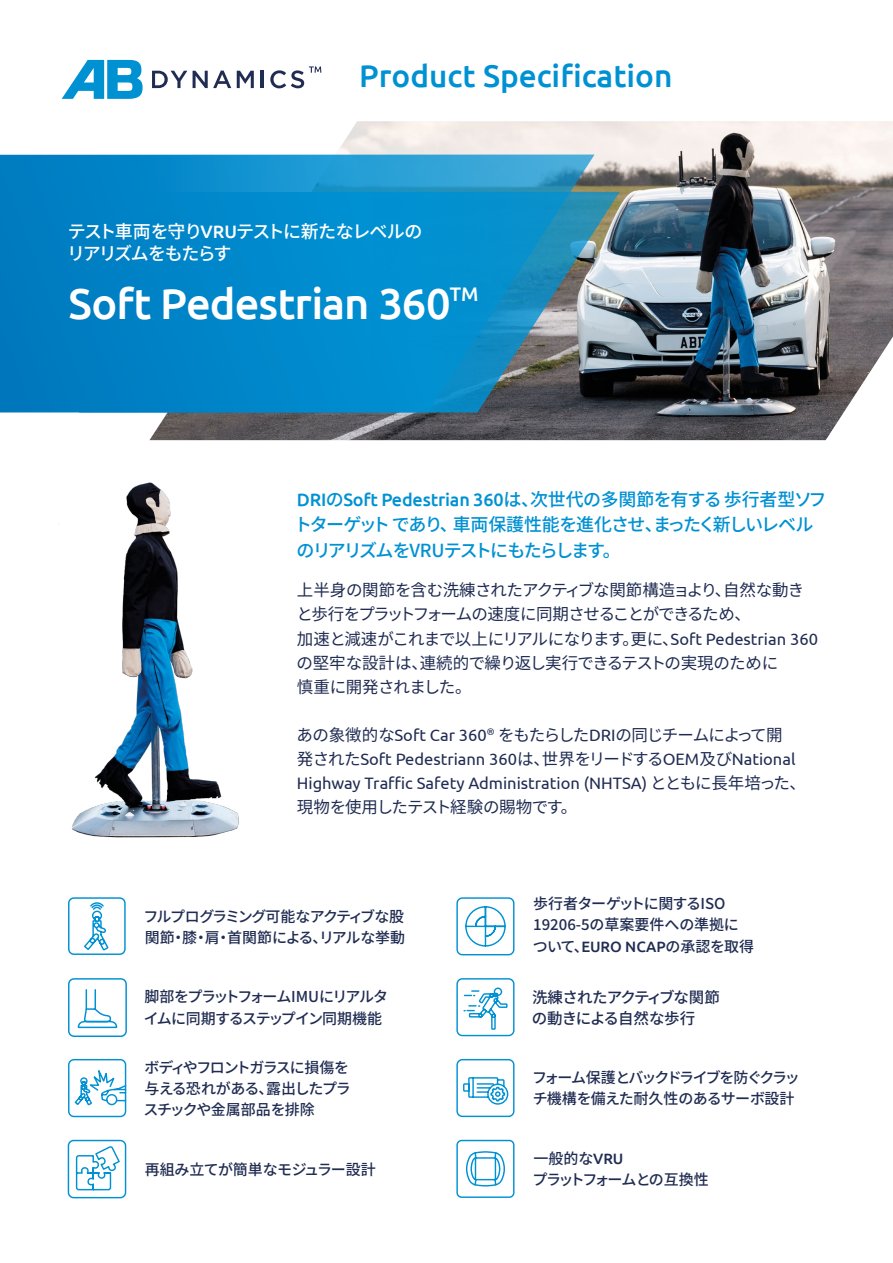
<style>
.page{position:relative;width:893px;height:1263px;background:#fff}
.page>*{position:absolute;margin:0;border:0;box-sizing:border-box;transform-origin:0 0}
.t1{font:500 43.35px "Ubuntu";letter-spacing:-.02em;color:#fff}
.t2{font:500 36px "Ubuntu";letter-spacing:-.02em;color:#fff}
.t3{font:500 31.5px "Ubuntu";color:#0091d3}
.t4{font:500 18px/25.5px "Noto Sans JP";letter-spacing:-.09em;color:#0091d3}
.t5{font:500 18px "Ubuntu";letter-spacing:-.01em;color:#0091d3}
.t6{font:500 18px/22.5px "Noto Sans JP";letter-spacing:-.075em;color:#fff}
.t7{font:16.5px/24px "Noto Sans JP";letter-spacing:-.04em;color:#202c52}
.t8{font:16.5px/24px "Ubuntu";color:#202c52}
.t9{font:16.5px "Noto Sans JP";letter-spacing:-.065em;color:#202c52}
.t10{font:500 15.45px/21.1px "Noto Sans JP";letter-spacing:-.05em;color:#202c52}
.t11{font:500 15px/21.1px "Noto Sans JP";letter-spacing:-.055em;color:#202c52}
.t12{font:500 15px/21.1px "Noto Sans JP";letter-spacing:-.01em;color:#202c52}
.t13{font:500 15px/21.1px "Noto Sans JP";letter-spacing:-.075em;color:#202c52}
.t14{font:500 15px/21.1px "Noto Sans JP";letter-spacing:-.08em;color:#202c52}
.t15{font:500 15px "Ubuntu";color:#fff}
.t16{font:500 15px "Noto Sans JP";letter-spacing:-.02em;color:#202c52}
.s1{font-family:"Ubuntu"}
.s2{font-family:"Noto Sans JP"}
</style>
<div class="page">
<img style="left:150px;top:121px;width:743px;height:319px">
<img style="left:58px;top:482px;width:181px;height:356px">
<svg style="left:0;top:155px;width:595px;height:257px;background:#1088c6"></svg>
<svg style="left:79px;top:192px;width:541px;height:220px;background:#1388c0"></svg>
<svg style="left:456px;top:1139px;width:59px;height:59px"></svg>
<svg style="left:152px;top:71px;width:35px;height:17px"></svg>
<svg style="left:193px;top:71px;width:38px;height:17px"></svg>
<svg style="left:237px;top:71px;width:17px;height:17px"></svg>
<hr style="left:261px;top:71px;width:3px;height:17px;background:#202c52">
<svg style="left:62px;top:60px;width:81px;height:39px"></svg>
<svg style="left:270px;top:66px;width:51px;height:22px"></svg>
<svg style="left:456px;top:1059px;width:59px;height:59px"></svg>
<svg style="left:456px;top:978px;width:59px;height:59px"></svg>
<svg style="left:68px;top:897px;width:58px;height:58px"></svg>
<svg style="left:68px;top:1059px;width:59px;height:59px"></svg>
<svg style="left:67px;top:1139px;width:60px;height:60px"></svg>
<svg style="left:68px;top:978px;width:59px;height:59px"></svg>
<svg style="left:456px;top:897px;width:58px;height:58px"></svg>
<h3 class="t3" style="left:359px;top:56px;width:315px">Product Specification</h3>
<p class="t6" style="left:67px;top:220px;width:357px">テスト車両を守り<span class="s1">VRU</span>テストに新たなレベルのリアリズムをもたらす</p>
<h1 class="t1" style="left:69px;top:276px;width:411px">Soft Pedestrian 360<sup>TM</sup></h1>
<p class="t15" style="left:67px;top:220px;width:168px">design in the laboratory</p>
<h2 class="t2" style="left:66px;top:287px;width:213px">Test Machine</h2>
<p class="t5" style="left:297px;top:488px;width:531px">DRI<span class="s2">の</span>Soft Pedestrian 360<span class="s2">は、次世代の多関節を有する 歩行者型ソフ</span></p>
<p class="t4" style="left:294px;top:512px;width:521px">トターゲット であり、車両保護性能を進化させ、まったく新しいレベルのリアリズムをVRUテストにもたらします。</p>
<p class="t7" style="left:296px;top:579px;width:523px">上半身の関節を含む洗練されたアクティブな関節構造ョより、自然な動きと歩行をプラットフォームの速度に同期させることができるため、<br>加速と減速がこれまで以上にリアルになります。更に、<span class="s1">Soft Pedestrian 360</span>の堅牢な設計は、連続的で繰り返し実行できるテストの実現のために<br>慎重に開発されました。</p>
<p class="t9" style="left:297px;top:725px;width:487px">あの象徴的な<span class="s1">Soft Car 360</span><sup>®</sup> をもたらした<span class="s1">DRI</span>の同じチームによって開</p>
<p class="t8" style="left:297px;top:746px;width:511px"><span class="s2">発された</span>Soft Pedestriann 360<span class="s2">は、世界をリードする</span>OEM<span class="s2">及び</span>National<br>Highway Traffic Safety Administration (NHTSA) <span class="s2">とともに長年培った、</span></p>
<p class="t7" style="left:297px;top:795px;width:282px">現物を使用したテスト経験の賜物です。</p>
<p class="t13" style="left:144px;top:906px;width:263px">フルプログラミング可能なアクティブな股関節・膝・肩・首関節による、リアルな挙動</p>
<p class="t12" style="left:533px;top:893px;width:223px">歩行者ターゲットに関するISO<br>19206-5の草案要件への準拠について、<span class="s1">EURO NCAP</span>の承認を取得</p>
<p class="t10" style="left:532px;top:987px;width:189px">洗練されたアクティブな関節の動きによる自然な歩行</p>
<p class="t14" style="left:144px;top:986px;width:246px">脚部をプラットフォームIMUにリアルタイムに同期するステップイン同期機能</p>
<p class="t11" style="left:144px;top:1057px;width:209px;text-align:justify">ボディやフロントガラスに損傷を与える恐れがある、露出したプラスチックや金属部品を排除</p>
<p class="t11" style="left:532px;top:1067px;width:269px">フォーム保護とバックドライブを防ぐクラッチ機構を備えた耐久性のあるサーボ設計</p>
<p class="t16" style="left:145px;top:1161px;width:233px">再組み立てが簡単なモジュラー設計</p>
<p class="t11" style="left:532px;top:1148px;width:178px">一般的な<span class="s1">VRU<br></span>プラットフォームとの互換性</p>
</div>
